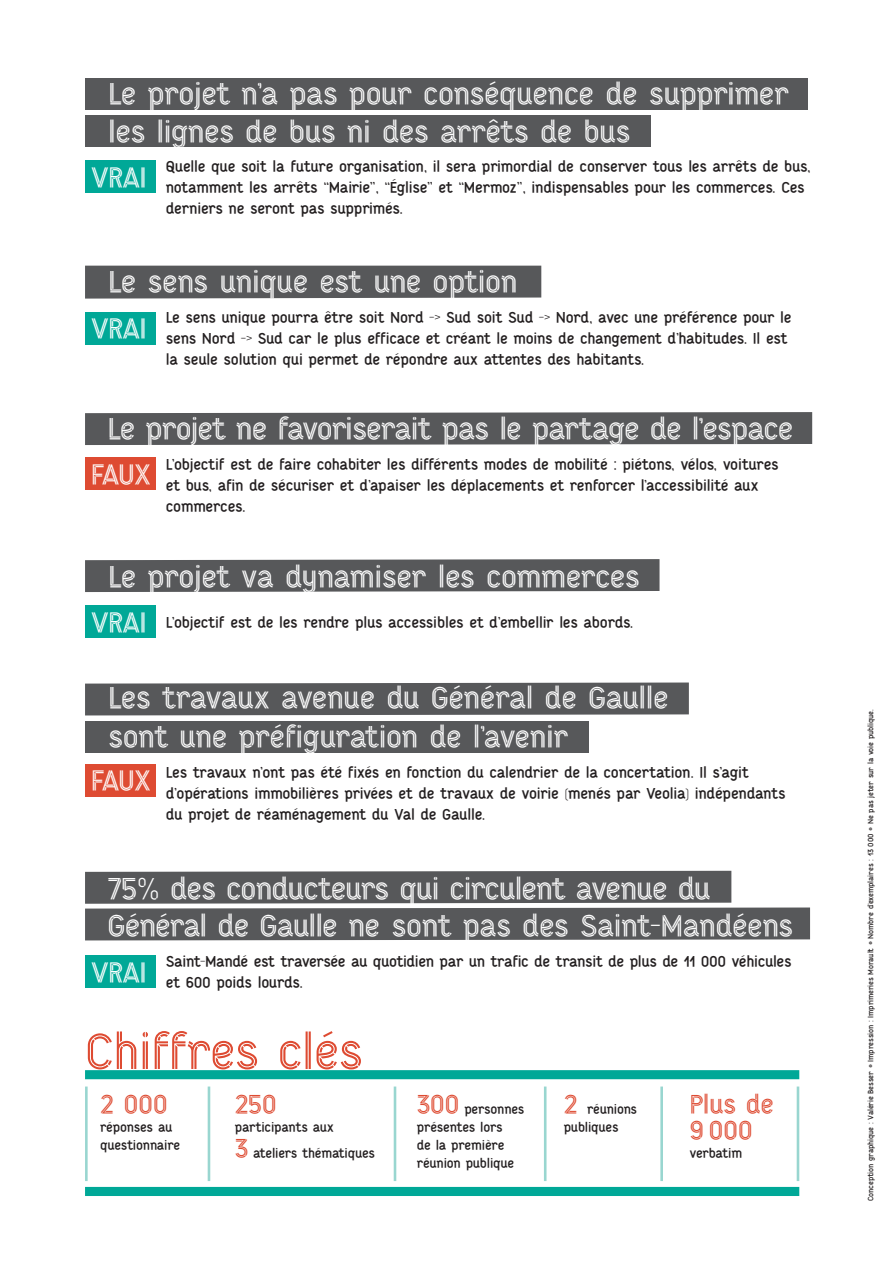
<style>
.page{position:relative;width:893px;height:1263px;background:#fff}
.page>*{position:absolute;margin:0;border:0;box-sizing:border-box;transform-origin:0 0}
.t1{font:78.75px "Achtung DIY Fill";letter-spacing:-.01em;color:#de4b32}
.t2{font:48px/37.5px "Achtung DIY Fill";letter-spacing:-.015em;color:#fff}
.t3{font:45px "Achtung DIY Fill";letter-spacing:-.025em;color:#fff}
.t4{font:41.55px "Achtung DIY Fill";letter-spacing:-.01em;color:#de4b32}
.t5{font:24px/21px "Achtung DIY Flat";letter-spacing:-.01em;color:#231f20}
.t6{font:20.85px/18.1px "Achtung DIY Flat";letter-spacing:-.01em;color:#231f20}
.t7{font:12px "Achtung DIY Flat";letter-spacing:-.01em;color:#231f20}
.s1{font-family:"Achtung DIY Fill";font-size:41.55px;color:#de4b32}
</style>
<div class="page">
<div style="left:85px;top:78px;width:723px;height:32px;background:#57585a"></div>
<div style="left:85px;top:412px;width:727px;height:33px;background:#57585a"></div>
<div style="left:85px;top:682px;width:604px;height:33px;background:#57585a"></div>
<div style="left:85px;top:721px;width:504px;height:32px;background:#57585a"></div>
<div style="left:85px;top:115px;width:566px;height:32px;background:#57585a"></div>
<svg style="left:85px;top:871px;width:725px;height:69px;background:#6c6d6f"></svg>
<div style="left:85px;top:266px;width:456px;height:33px;background:#57585a"></div>
<div style="left:85px;top:559px;width:574px;height:33px;background:#57585a"></div>
<div style="left:85px;top:457px;width:71px;height:33px;background:#de4b32"></div>
<div style="left:85px;top:764px;width:71px;height:33px;background:#de4b32"></div>
<div style="left:85px;top:312px;width:71px;height:33px;background:#00a897"></div>
<div style="left:85px;top:160px;width:71px;height:33px;background:#00a897"></div>
<div style="left:85px;top:605px;width:71px;height:33px;background:#00a897"></div>
<div style="left:85px;top:955px;width:71px;height:33px;background:#00a897"></div>
<div style="left:85px;top:1070px;width:714px;height:9px;background:#00a897"></div>
<div style="left:85px;top:1187px;width:714px;height:9px;background:#00a897"></div>
<hr style="left:85px;top:1086px;width:3px;height:95px;background:#99d6d0">
<hr style="left:208px;top:1086px;width:2px;height:95px;background:#99d6d0">
<hr style="left:394px;top:1086px;width:2px;height:95px;background:#99d6d0">
<hr style="left:544px;top:1086px;width:2px;height:95px;background:#99d6d0">
<hr style="left:660px;top:1086px;width:3px;height:95px;background:#99d6d0">
<hr style="left:797px;top:1086px;width:2px;height:95px;background:#99d6d0">
<p class="t2" style="left:108px;top:75px;width:682px">Le projet n’a pas pour conséquence de supprimer les lignes de bus ni des arrêts de bus</p>
<p class="t5" style="left:166px;top:156px;width:646px">Quelle que soit la future organisation, il sera primordial de conserver tous les arrêts de bus, notamment les arrêts “Mairie”, “Église” et “Mermoz”, indispensables pour les commerces. Ces derniers ne seront pas supprimés.</p>
<p class="t3" style="left:91px;top:155px;width:58px">VRAI</p>
<p class="t2" style="left:108px;top:262px;width:411px">Le sens unique est une option</p>
<p class="t5" style="left:166px;top:306px;width:627px">Le sens unique pourra être soit Nord -&gt; Sud soit Sud -&gt; Nord, avec une préférence pour le sens Nord -&gt; Sud car le plus efficace et créant le moins de changement d’habitudes. Il est la seule solution qui permet de répondre aux attentes des habitants.</p>
<p class="t3" style="left:91px;top:306px;width:58px">VRAI</p>
<p class="t2" style="left:108px;top:409px;width:687px">Le projet ne favoriserait pas le partage de l’espace</p>
<p class="t5" style="left:166px;top:453px;width:614px">L’objectif est de faire cohabiter les différents modes de mobilité : piétons, vélos, voitures et bus, afin de sécuriser et d’apaiser les déplacements et renforcer l’accessibilité aux commerces.</p>
<p class="t3" style="left:91px;top:451px;width:62px">FAUX</p>
<p class="t2" style="left:108px;top:557px;width:533px">Le projet va dynamiser les commerces</p>
<p class="t5" style="left:166px;top:612px;width:469px">L’objectif est de les rendre plus accessibles et d’embellir les abords.</p>
<p class="t3" style="left:91px;top:600px;width:58px">VRAI</p>
<p class="t2" style="left:108px;top:678px;width:562px;line-height:39px">Les travaux avenue du Général de Gaulle sont une préfiguration de l’avenir</p>
<p class="t5" style="left:166px;top:761px;width:621px">Les travaux n’ont pas été fixés en fonction du calendrier de la concertation. Il s’agit d’opérations immobilières privées et de travaux de voirie (menés par Veolia) indépendants du projet de réaménagement du Val de Gaulle.</p>
<p class="t3" style="left:91px;top:758px;width:62px">FAUX</p>
<p class="t2" style="left:108px;top:869px;width:687px">75% des conducteurs qui circulent avenue du<br>Général de Gaulle ne sont pas des Saint-Mandéens</p>
<p class="t5" style="left:166px;top:950px;width:627px">Saint-Mandé est traversée au quotidien par un trafic de transit de plus de 11 000 véhicules et 600 poids lourds.</p>
<p class="t3" style="left:91px;top:950px;width:58px">VRAI</p>
<p class="t1" style="left:85px;top:1012px;width:280px">Chiffres clés</p>
<p class="t4" style="left:100px;top:1083px;width:69px">2 000</p>
<p class="t6" style="left:100px;top:1118px;width:82px">réponses au questionnaire</p>
<p class="t4" style="left:235px;top:1083px;width:44px">250</p>
<p class="t6" style="left:235px;top:1118px;width:101px">participants aux</p>
<p class="t6" style="left:235px;top:1143px;width:142px"><span class="s1">3</span> ateliers thématiques</p>
<p class="t6" style="left:417px;top:1099px;width:109px"><span class="s1">300</span> personnes présentes lors<br>de la première réunion publique</p>
<p class="t6" style="left:564px;top:1099px;width:75px"><span class="s1">2</span> réunions publiques</p>
<p class="t4" style="left:689px;top:1083px;width:86px">Plus de</p>
<p class="t4" style="left:689px;top:1109px;width:65px">9000</p>
<p class="t6" style="left:689px;top:1144px;width:54px">verbatim</p>
<p class="t7" style="left:864px;top:1201px;width:493px;rotate:-90deg">Conception graphique : Valérie Besser • Impression : Imprimeries Morault • Nombre d’exemplaires : 13 000 • Ne pas jeter sur la voie publique.</p>
</div>
